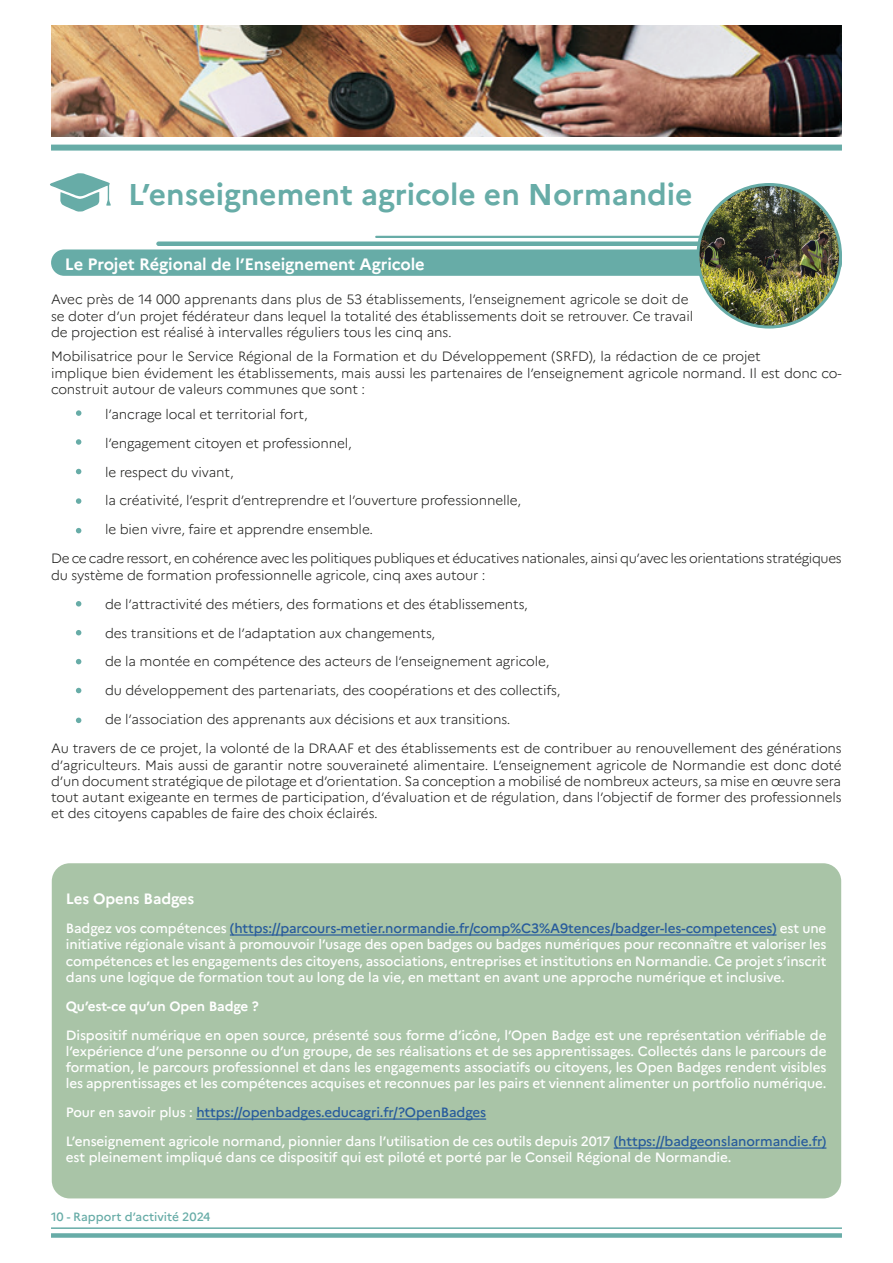
<style>
.page{position:relative;width:893px;height:1263px;background:#fff}
.page>*{position:absolute;margin:0;border:0;box-sizing:border-box;transform-origin:0 0}
.t1{font:700 30px "Marianne";color:#67aca7}
.t2{font:700 16.5px "Marianne";letter-spacing:-.01em;color:#fff}
.t3{font:700 15px "Marianne";letter-spacing:-.01em;color:#fff}
.t4{font:300 13.5px/16.2px "Marianne";letter-spacing:-.01em;color:#1d1d1b}
.t5{font:500 13.5px/16.2px "Marianne";letter-spacing:-.01em;color:#fff;text-align:justify}
.t6{font:500 13.5px "Marianne";letter-spacing:-.01em;color:#275b9c}
.t7{font:700 13.5px "Marianne";letter-spacing:-.01em;color:#fff}
.t8{font:500 12px "Marianne";color:#67aca7}
.s1{color:#275b9c}
.s2{color:#fff}
</style>
<div class="page">
<div style="left:52px;top:863px;width:789px;height:335px;background:#a9c4a7;border-radius:18px"></div>
<div style="left:51px;top:145px;width:791px;height:6px;background:#67aca7"></div>
<img style="left:51px;top:26px;width:791px;height:110px">
<div style="left:156px;top:241px;width:677px;height:5px;background:#67aca7;border-radius:2px"></div>
<div style="left:51px;top:249px;width:791px;height:27px;background:#67aca7;border-radius:13px"></div>
<hr style="left:375px;top:236px;width:455px;height:2px;background:#67aca7">
<img style="left:698px;top:184px;width:142px;height:143px;border-radius:71px">
<div style="left:696px;top:183px;width:146px;height:146px;border:3px solid #67aca7;border-radius:50%"></div>
<svg style="left:50px;top:173px;width:61px;height:39px"></svg>
<div style="left:51px;top:1233px;width:791px;height:5px;background:#67aca7"></div>
<hr style="left:51px;top:1227px;width:791px;height:2px;background:#67aca7">
<hr style="left:230px;top:934px;width:546px;height:1px;background:#275b9c">
<hr style="left:196px;top:1118px;width:290px;height:2px;background:#275b9c">
<hr style="left:614px;top:1147px;width:212px;height:2px;background:#275b9c">
<svg style="left:76px;top:410px;width:5px;height:6px"></svg>
<svg style="left:76px;top:439px;width:5px;height:6px"></svg>
<svg style="left:76px;top:469px;width:5px;height:5px"></svg>
<svg style="left:76px;top:498px;width:5px;height:6px"></svg>
<svg style="left:76px;top:528px;width:5px;height:5px"></svg>
<svg style="left:76px;top:601px;width:5px;height:5px"></svg>
<svg style="left:76px;top:630px;width:5px;height:5px"></svg>
<svg style="left:76px;top:659px;width:5px;height:5px"></svg>
<svg style="left:76px;top:688px;width:5px;height:5px"></svg>
<svg style="left:76px;top:718px;width:5px;height:5px"></svg>
<p class="t1" style="left:128px;top:171px;width:566px">L’enseignement agricole en Normandie</p>
<p class="t2" style="left:93px;top:246px;width:406px">La concertation PLOAA des apprenants Normands</p>
<p class="t2" style="left:65px;top:251px;width:361px">Le Projet Régional de l’Enseignement Agricole</p>
<p class="t4" style="left:51px;top:290px;width:644px">Avec près de 14 000 apprenants dans plus de 53 établissements, l’enseignement agricole se doit de se doter d’un projet fédérateur dans lequel la totalité des établissements doit se retrouver. Ce travail de projection est réalisé à intervalles réguliers tous les cinq ans.</p>
<p class="t4" style="left:51px;top:347px;width:792px">Mobilisatrice pour le Service Régional de la Formation et du Développement (SRFD), la rédaction de ce projet<br>implique bien évidement les établissements, mais aussi les partenaires de l’enseignement agricole normand. Il est donc co&shy;construit autour de valeurs communes que sont :</p>
<p class="t4" style="left:105px;top:405px;width:204px">l’ancrage local et territorial fort,</p>
<p class="t4" style="left:105px;top:434px;width:248px">l’engagement citoyen et professionnel,</p>
<p class="t4" style="left:105px;top:462px;width:130px">le respect du vivant,</p>
<p class="t4" style="left:105px;top:491px;width:418px">la créativité, l’esprit d’entreprendre et l’ouverture professionnelle,</p>
<p class="t4" style="left:105px;top:520px;width:270px">le bien vivre, faire et apprendre ensemble.</p>
<p class="t4" style="left:51px;top:549px;width:792px">De ce cadre ressort, en cohérence avec les politiques publiques et éducatives nationales, ainsi qu’avec les orientations stratégiques du système de formation professionnelle agricole, cinq axes autour :</p>
<p class="t4" style="left:105px;top:594px;width:424px">de l’attractivité des métiers, des formations et des établissements,</p>
<p class="t4" style="left:105px;top:623px;width:332px">des transitions et de l’adaptation aux changements,</p>
<p class="t4" style="left:105px;top:652px;width:446px">de la montée en compétence des acteurs de l’enseignement agricole,</p>
<p class="t4" style="left:105px;top:681px;width:457px">du développement des partenariats, des coopérations et des collectifs,</p>
<p class="t4" style="left:105px;top:710px;width:407px">de l’association des apprenants aux décisions et aux transitions.</p>
<p class="t4" style="left:51px;top:739px;width:792px;text-align:justify">Au travers de ce projet, la volonté de la DRAAF et des établissements est de contribuer au renouvellement des générations d’agriculteurs. Mais aussi de garantir notre souveraineté alimentaire. L’enseignement agricole de Normandie est donc doté d’un document stratégique de pilotage et d’orientation. Sa conception a mobilisé de nombreux acteurs, sa mise en œuvre sera tout autant exigeante en termes de participation, d’évaluation et de régulation, dans l’objectif de former des professionnels et des citoyens capables de faire des choix éclairés.</p>
<p class="t3" style="left:66px;top:887px;width:130px">Les Opens Badges</p>
<p class="t5" style="left:66px;top:919px;width:762px">Badgez vos compétences <span class="s1">(https://parcours-metier.normandie.fr/comp%C3%A9tences/badger-les-competences)</span> est une initiative régionale visant à promouvoir l’usage des open badges ou badges numériques pour reconnaître et valoriser les compétences et les engagements des citoyens, associations, entreprises et institutions en Normandie. Ce projet s’inscrit dans une logique de formation tout au long de la vie, en mettant en avant une approche numérique et inclusive.</p>
<p class="t7" style="left:66px;top:995px;width:194px">Qu’est-ce qu’un Open Badge ?</p>
<p class="t5" style="left:66px;top:1026px;width:762px">Dispositif numérique en open source, présenté sous forme d’icône, l’Open Badge est une représentation vérifiable de l’expérience d’une personne ou d’un groupe, de ses réalisations et de ses apprentissages. Collectés dans le parcours de formation, le parcours professionnel et dans les engagements associatifs ou citoyens, les Open Badges rendent visibles les apprentissages et les compétences acquises et reconnues par les pairs et viennent alimenter un portfolio numérique.</p>
<p class="t6" style="left:66px;top:1102px;width:422px"><span class="s2">Pour en savoir plus :</span> https://openbadges.educagri.fr/?OpenBadges</p>
<p class="t5" style="left:66px;top:1132px;width:762px">L’enseignement agricole normand, pionnier dans l’utilisation de ces outils depuis 2017 <span class="s1">(https://badgeonslanormandie.fr) </span>est pleinement impliqué dans ce dispositif qui est piloté et porté par le Conseil Régional de Normandie.</p>
<p class="t8" style="left:51px;top:1207px;width:161px">10 - Rapport d’activité 2024</p>
</div>
